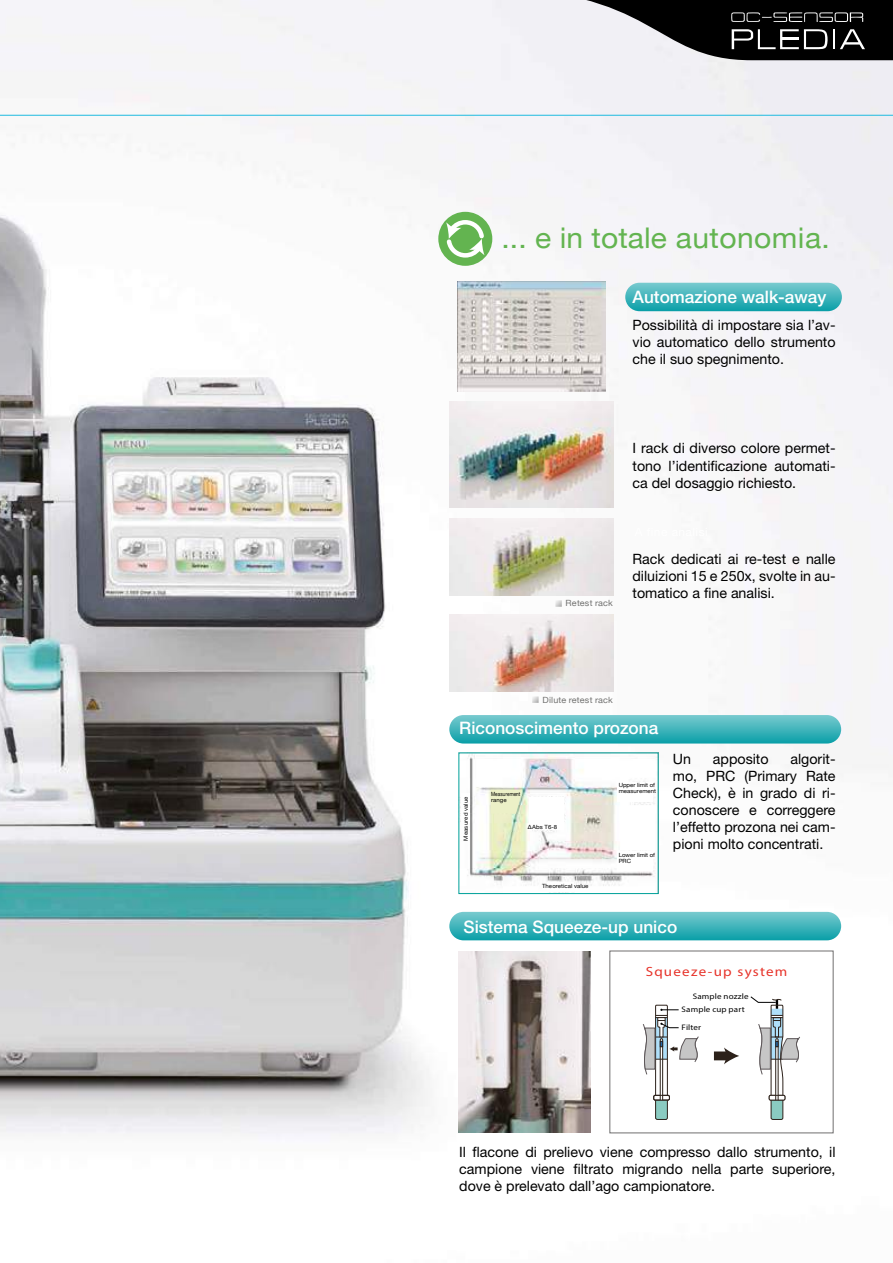
<style>
.page{position:relative;width:893px;height:1263px;background:#fff}
.page>*{position:absolute;margin:0;border:0;box-sizing:border-box;transform-origin:0 0}
.t1{font:28.5px "Helvetica Neue";letter-spacing:.015em;color:#63b450;scale:1.05 1}
.t2{font:500 17.25px "Helvetica Neue LT Std";color:#fff}
.t3{font:14.25px/17.1px "Helvetica Neue LT Std";color:#000;text-align:justify}
.t4{font:13.35px "Myriad Pro";letter-spacing:.08em;color:#e7332a;scale:1.12 1}
.t5{font:8.55px "Helvetica Neue";letter-spacing:.02em;color:#727271;scale:1.05 1}
.t6{font:7.95px/13px "Myriad Pro";letter-spacing:.015em;color:#000;scale:1.12 1}
.t7{font:5.7px/6px "Helvetica Neue";letter-spacing:.005em;color:#000;scale:1.05 1}
.t8{font:5.7px/6px "Helvetica Neue";letter-spacing:.005em;color:#000;scale:.82 1}
</style>
<div class="page">
<img style="left:0;top:0;width:893px;height:1137px">
<svg style="left:472px;top:0;width:421px;height:60px"></svg>
<hr style="left:0;top:115px;width:893px;height:1px;background:#1dbadf">
<div style="left:438px;top:212px;width:54px;height:54px;background:#63b450;border-radius:50%"></div>
<svg style="left:444px;top:218px;width:43px;height:42px"></svg>
<img style="left:457px;top:281px;width:148px;height:110px">
<div style="left:625px;top:283px;width:217px;height:28px;background:linear-gradient(to bottom,#77c9cf,#0fa1a9);border-radius:14px"></div>
<img style="left:449px;top:402px;width:164px;height:106px">
<img style="left:449px;top:519px;width:164px;height:76px">
<svg style="left:555px;top:600px;width:7px;height:7px"></svg>
<img style="left:449px;top:615px;width:164px;height:76px">
<svg style="left:532px;top:696px;width:7px;height:7px"></svg>
<div style="left:449px;top:715px;width:392px;height:28px;background:linear-gradient(to bottom,#79cacf,#10a1aa);border-radius:14px"></div>
<img style="left:460px;top:754px;width:197px;height:138px">
<div style="left:458px;top:752px;width:201px;height:142px;border:1px solid #00a19a"></div>
<div style="left:461px;top:793px;width:8px;height:30px;background:#fff"></div>
<div style="left:529px;top:797px;width:35px;height:33px;background:#fff"></div>
<div style="left:617px;top:783px;width:36px;height:19px;background:#fff"></div>
<div style="left:617px;top:851px;width:36px;height:19px;background:#fff"></div>
<div style="left:547px;top:882px;width:26px;height:10px;background:#fff"></div>
<svg style="left:491px;top:790px;width:31px;height:24px"></svg>
<div style="left:449px;top:912px;width:392px;height:28px;background:linear-gradient(to bottom,#79cacf,#0fa1a9);border-radius:14px"></div>
<img style="left:459px;top:951px;width:132px;height:182px">
<div style="left:610px;top:951px;width:223px;height:182px;background:#fff"></div>
<div style="left:714px;top:1051px;width:14px;height:9px;background:#2c211a"></div>
<svg style="left:724px;top:1047px;width:15px;height:17px"></svg>
<svg style="left:642px;top:1004px;width:57px;height:116px"></svg>
<svg style="left:750px;top:996px;width:50px;height:124px"></svg>
<h1 class="t1" style="left:502px;top:217px;width:314px">... e in totale autonomia.</h1>
<p class="t2" style="left:632px;top:286px;width:195px">Automazione walk-away</p>
<p class="t3" style="left:632px;top:316px;width:205px">Possibilità di impostare sia l’av&shy;vio automatico dello strumento che il suo spegnimento.</p>
<p class="t3" style="left:632px;top:440px;width:205px">I rack di diverso colore permet&shy;tono l’identificazione automati&shy;ca del dosaggio richiesto.</p>
<p class="t5" style="left:566px;top:597px;width:47px">Retest rack</p>
<p class="t3" style="left:632px;top:550px;width:205px">Rack dedicati ai re-test e nalle diluizioni 15 e 250x, svolte in au&shy;tomatico a fine analisi.</p>
<p class="t5" style="left:542px;top:693px;width:69px">Dilute retest rack</p>
<p class="t2" style="left:459px;top:718px;width:201px">Riconoscimento prozona</p>
<p class="t7" style="left:463px;top:841px;width:44px;rotate:-90deg">Measured value</p>
<p class="t8" style="left:491px;top:791px;width:37px">Measurement range</p>
<p class="t7" style="left:528px;top:824px;width:29px">∆Abs T6-8</p>
<p class="t7" style="left:542px;top:883px;width:46px">Theoretical value</p>
<p class="t7" style="left:619px;top:783px;width:37px">Upper limit of measurement</p>
<p class="t7" style="left:619px;top:852px;width:36px">Lower limit of<br>PRC</p>
<p class="t3" style="left:673px;top:750px;width:164px;text-indent:118px">algorit&shy;mo, PRC (Primary Rate Check), è in grado di ri&shy;conoscere e correggere l’effetto prozona nei cam&shy;pioni molto concentrati.</p>
<p class="t3" style="left:673px;top:750px;width:20px">Un</p>
<p class="t3" style="left:713px;top:750px;width:57px">apposito</p>
<p class="t2" style="left:463px;top:916px;width:215px">Sistema Squeeze-up unico</p>
<p class="t4" style="left:646px;top:963px;width:128px">Squeeze-up system</p>
<p class="t6" style="left:682px;top:990px;width:61px;text-indent:11px">Sample nozzle<br>Sample cup part</p>
<p class="t6" style="left:682px;top:1021px;width:19px">Filter</p>
<p class="t3" style="left:459px;top:1143px;width:378px">Il flacone di prelievo viene compresso dallo strumento, il campione viene filtrato migrando nella parte superiore, dove è prelevato dall’ago campionatore.</p>
</div>
